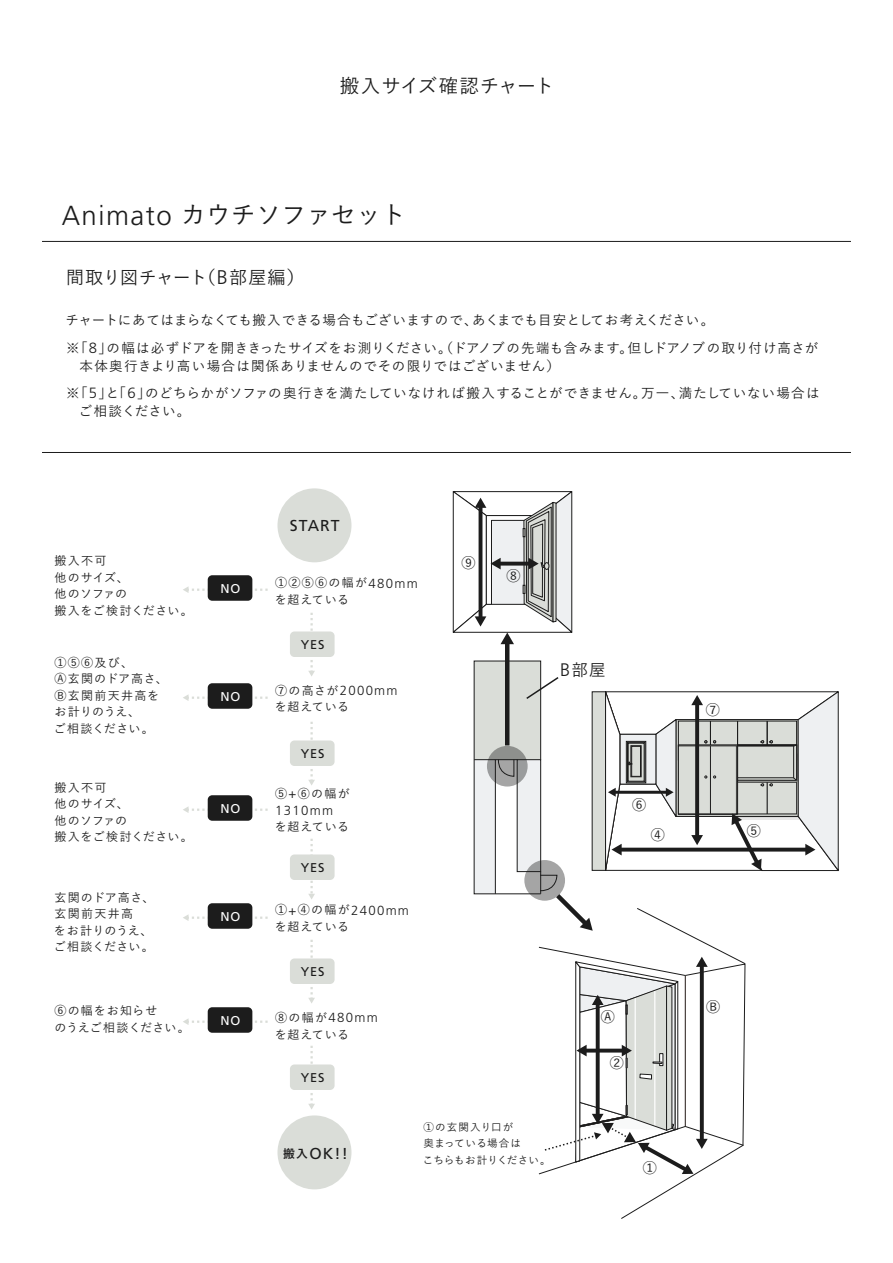
<style>
.page{position:relative;width:893px;height:1263px;background:#fff}
.page>*{position:absolute;margin:0;border:0;box-sizing:border-box;transform-origin:0 0}
.t1{font:500 25.05px "Yu Go";color:#1c1c1c}
.t2{font:500 19.5px "Yu Go";letter-spacing:-.005em;color:#1c1c1c}
.t3{font:500 18px "Yu Go";letter-spacing:-.025em;color:#1c1c1c}
.t4{font:500 16.5px "Yu Go";color:#1c1c1c}
.t5{font:15.9px "Frutiger LT Pro";letter-spacing:.07em;color:#1c1c1c}
.t6{font:500 14.1px "Yu Go";color:#1c1c1c}
.t7{font:500 13.5px/28px "Yu Go";letter-spacing:.03em;color:#1c1c1c}
.t8{font:500 13.5px/27px "Yu Go";letter-spacing:.05em;color:#1c1c1c}
.t9{font:500 13.5px "Yu Go";letter-spacing:.01em;color:#1c1c1c}
.t10{font:300 13.2px "Frutiger LT Pro";letter-spacing:.1em;color:#1c1c1c}
.t11{font:12.75px "Frutiger LT Pro";letter-spacing:.07em;color:#1c1c1c}
.t12{font:12.75px "Frutiger LT Pro";letter-spacing:.07em;color:#fff}
.t13{font:500 12px/16.5px "Yu Go";letter-spacing:.065em;color:#1c1c1c}
.t14{font:500 12px/16.5px "Yu Go";letter-spacing:.105em;color:#1c1c1c}
.t15{font:500 12px/16.5px "Yu Go";letter-spacing:.035em;color:#1c1c1c}
.t16{font:500 10.5px/16.5px "Yu Go";letter-spacing:.035em;color:#1c1c1c}
.s1{font-family:"Frutiger LT Pro";font-weight:300;font-size:27.6px}
.s2{font-family:"Frutiger LT Pro";font-weight:300;font-size:19.8px}
.s3{font-family:"Frutiger LT Pro";font-weight:300;font-size:14.85px}
.s4{font-family:"Frutiger LT Pro";font-weight:300;font-size:13.2px}
.s5{font-family:"Yu Go";font-weight:500;font-size:12px}
.s6{font-family:"Yu Go";font-weight:700;font-size:11.7px}
.s7{font-family:"Frutiger LT Pro";font-weight:300;font-size:18.15px}
</style>
<div class="page">
<hr style="left:42px;top:241px;width:808px;height:1px;background:#1c1c1c">
<hr style="left:42px;top:452px;width:808px;height:1px;background:#1c1c1c">
<div style="left:277px;top:1115px;width:74px;height:74px;background:#daddd8;border-radius:50%"></div>
<div style="left:277px;top:488px;width:74px;height:74px;background:#daddd8;border-radius:50%"></div>
<svg style="left:308px;top:613px;width:7px;height:63px"></svg>
<svg style="left:183px;top:586px;width:84px;height:7px"></svg>
<div style="left:208px;top:575px;width:44px;height:26px;background:#1c1c1c;border-radius:4px"></div>
<svg style="left:183px;top:694px;width:84px;height:7px"></svg>
<div style="left:208px;top:683px;width:44px;height:26px;background:#1c1c1c;border-radius:4px"></div>
<svg style="left:183px;top:806px;width:84px;height:7px"></svg>
<div style="left:208px;top:795px;width:44px;height:26px;background:#1c1c1c;border-radius:4px"></div>
<svg style="left:183px;top:914px;width:84px;height:7px"></svg>
<div style="left:208px;top:903px;width:44px;height:26px;background:#1c1c1c;border-radius:4px"></div>
<svg style="left:183px;top:1018px;width:84px;height:7px"></svg>
<div style="left:208px;top:1007px;width:44px;height:26px;background:#1c1c1c;border-radius:4px"></div>
<div style="left:290px;top:631px;width:44px;height:26px;background:#daddd8;border-radius:4px"></div>
<svg style="left:308px;top:722px;width:7px;height:63px"></svg>
<div style="left:290px;top:740px;width:44px;height:26px;background:#daddd8;border-radius:4px"></div>
<svg style="left:308px;top:839px;width:7px;height:60px"></svg>
<div style="left:290px;top:854px;width:44px;height:26px;background:#daddd8;border-radius:4px"></div>
<svg style="left:308px;top:940px;width:7px;height:63px"></svg>
<div style="left:290px;top:958px;width:44px;height:26px;background:#daddd8;border-radius:4px"></div>
<svg style="left:308px;top:1046px;width:7px;height:63px"></svg>
<div style="left:290px;top:1064px;width:44px;height:26px;background:#daddd8;border-radius:4px"></div>
<hr style="left:505px;top:642px;width:4px;height:103px;background:#1c1c1c">
<svg style="left:452px;top:491px;width:121px;height:153px"></svg>
<svg style="left:473px;top:661px;width:366px;height:558px"></svg>
<h2 class="t2" style="left:340px;top:68px;width:216px">搬入サイズ確認チャート</h2>
<h1 class="t1" style="left:62px;top:192px;width:346px"><span class="s1">Animato</span> カウチソファセット</h1>
<h3 class="t3" style="left:66px;top:261px;width:240px">間取り図チャート（<span class="s2">B</span>部屋編）</h3>
<p class="t7" style="left:66px;top:304px;width:754px">チャートにあてはまらなくても搬入できる場合もございますので、あくまでも目安としてお考えください。<br>※「<span class="s3">8</span>」の幅は必ずドアを開ききったサイズをお測りください。（ドアノブの先端も含みます。但しドアノブの取り付け高さが</p>
<p class="t8" style="left:66px;top:351px;width:755px;text-indent:14px">本体奥行きより高い場合は関係ありませんのでその限りではございません）<br>※「<span class="s3">5</span>」と「<span class="s3">6</span>」のどちらかがソファの奥行きを満たしていなければ搬入することができません。万一、満たしていない場合は</p>
<p class="t9" style="left:79px;top:399px;width:113px">ご相談ください。</p>
<p class="t15" style="left:54px;top:551px;width:140px">搬入不可<br>他のサイズ、<br>他のソファの<br>搬入をご検討ください。</p>
<p class="t14" style="left:54px;top:653px;width:115px">①⑤⑥及び、<br>Ⓐ玄関のドア高さ、<br>Ⓑ玄関前天井高をお計りのうえ、<br>ご相談ください。</p>
<p class="t15" style="left:54px;top:778px;width:140px">搬入不可<br>他のサイズ、<br>他のソファの<br>搬入をご検討ください。</p>
<p class="t13" style="left:54px;top:887px;width:102px">玄関のドア高さ、玄関前天井高<br>をお計りのうえ、ご相談ください。</p>
<p class="t13" style="left:54px;top:1001px;width:137px">⑥の幅をお知らせ<br>のうえご相談ください。</p>
<p class="t12" style="left:220px;top:581px;width:21px">NO</p>
<p class="t12" style="left:220px;top:689px;width:21px">NO</p>
<p class="t12" style="left:220px;top:801px;width:21px">NO</p>
<p class="t12" style="left:220px;top:909px;width:21px">NO</p>
<p class="t12" style="left:220px;top:1013px;width:21px">NO</p>
<p class="t5" style="left:290px;top:516px;width:51px">START</p>
<p class="t14" style="left:275px;top:573px;width:144px">①②⑤⑥の幅が<span class="s4">480mm</span>を超えている</p>
<p class="t11" style="left:301px;top:637px;width:25px">YES</p>
<p class="t10" style="left:275px;top:683px;width:124px"><span class="s5">⑦の高さが</span>2000mm</p>
<p class="t13" style="left:275px;top:697px;width:76px">を超えている</p>
<p class="t11" style="left:301px;top:746px;width:25px">YES</p>
<p class="t13" style="left:275px;top:784px;width:76px">⑤<span class="s4">+</span>⑥の幅が</p>
<p class="t10" style="left:275px;top:802px;width:59px">1310mm</p>
<p class="t13" style="left:275px;top:817px;width:76px">を超えている</p>
<p class="t11" style="left:301px;top:860px;width:25px">YES</p>
<p class="t10" style="left:275px;top:902px;width:135px"><span class="s5">①</span>+<span class="s5">④の幅が</span>2400mm</p>
<p class="t13" style="left:275px;top:917px;width:76px">を超えている</p>
<p class="t11" style="left:301px;top:964px;width:25px">YES</p>
<p class="t10" style="left:275px;top:1010px;width:104px"><span class="s5">⑧の幅が</span>480mm</p>
<p class="t13" style="left:275px;top:1024px;width:76px">を超えている</p>
<p class="t11" style="left:301px;top:1070px;width:25px">YES</p>
<p class="t6" style="left:461px;top:550px;width:16px">⑨</p>
<p class="t6" style="left:506px;top:563px;width:16px">⑧</p>
<p class="t5" style="left:283px;top:1144px;width:66px"><span class="s6">搬入</span>OK!!</p>
<p class="t16" style="left:423px;top:1117px;width:129px">①の玄関入り口が<br>奥まっている場合は<br>こちらもお計りください。</p>
<p class="t4" style="left:560px;top:655px;width:47px"><span class="s7">B</span>部屋</p>
<p class="t6" style="left:705px;top:697px;width:16px">⑦</p>
<p class="t6" style="left:632px;top:792px;width:16px">⑥</p>
<p class="t6" style="left:650px;top:822px;width:16px">④</p>
<p class="t6" style="left:746px;top:818px;width:16px">⑤</p>
<p class="t6" style="left:601px;top:1003px;width:16px">Ⓐ</p>
<p class="t6" style="left:610px;top:1050px;width:16px">②</p>
<p class="t6" style="left:642px;top:1154px;width:16px">①</p>
<p class="t6" style="left:706px;top:994px;width:16px">Ⓑ</p>
</div>
